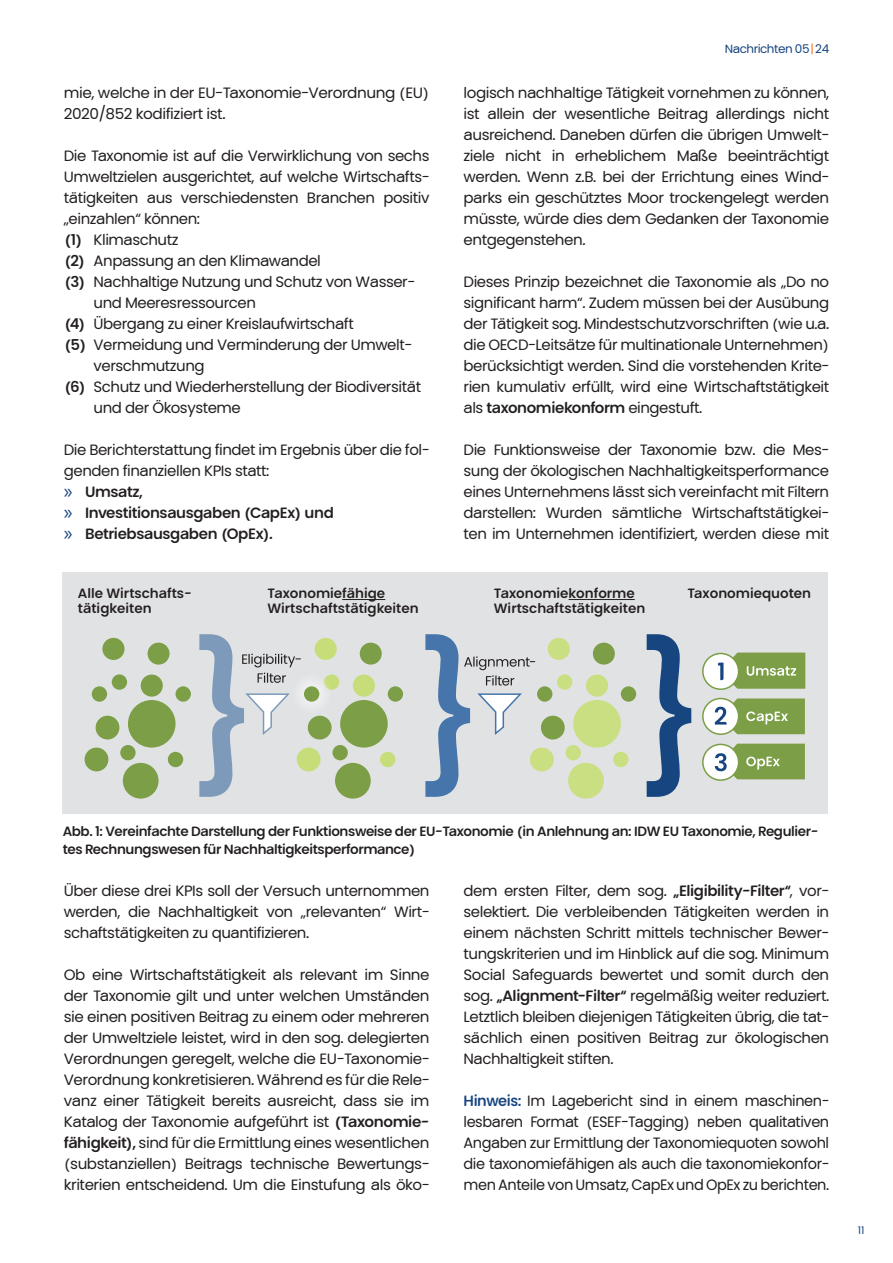
<style>
.page{position:relative;width:893px;height:1263px;background:#fff}
.page>*{position:absolute;margin:0;border:0;box-sizing:border-box;transform-origin:0 0}
.Copy_Fließtext{font:15px/21px "PKF Global Sans";letter-spacing:-.03em;color:#231f20;text-align:justify}
.Copy_Fließtext_ohne_Abstand{font:15px/21px "PKF Global Sans";letter-spacing:-.03em;color:#231f20}
.t1{font:700 15px "PKF Global Sans";letter-spacing:-.025em;color:#231f20}
.BU{font:700 13.5px/18px "PKF Global Sans";letter-spacing:-.03em;color:#231f20}
.body{font:700 13.5px/15px "PKF Global Sans";color:#231f20}
.t2{font:12px "PKF Global Sans";letter-spacing:-.04em;color:#174580}
.t3{font:10.5px "PKF Global Sans";color:#174580}
.s1{font-weight:700}
.s2{font-family:"Myriad Pro";font-weight:400;font-size:21px;color:#174580}
.s3{color:#f37530}
.s4{font-weight:700;color:#174580}
</style>
<div class="page">
<div style="left:63px;top:572px;width:765px;height:242px;background:#e1e2e4"></div>
<hr style="left:569px;top:599px;width:66px;height:1px;background:#231f20">
<hr style="left:342px;top:599px;width:43px;height:1px;background:#231f20">
<svg style="left:647px;top:634px;width:44px;height:163px"></svg>
<div style="left:102px;top:638px;width:23px;height:22px;background:#7b9e46;border-radius:50%"></div>
<div style="left:315px;top:638px;width:22px;height:22px;background:#c7dd79;border-radius:50%"></div>
<div style="left:548px;top:638px;width:22px;height:22px;background:#cade82;border-radius:50%"></div>
<div style="left:148px;top:643px;width:22px;height:22px;background:#7b9e46;border-radius:50%"></div>
<div style="left:360px;top:643px;width:22px;height:22px;background:#7b9e46;border-radius:50%"></div>
<div style="left:593px;top:643px;width:22px;height:22px;background:#7b9e46;border-radius:50%"></div>
<div style="left:112px;top:674px;width:15px;height:16px;background:#7b9e46;border-radius:50%"></div>
<div style="left:324px;top:674px;width:15px;height:16px;background:#c7dd79;border-radius:50%"></div>
<div style="left:557px;top:674px;width:15px;height:16px;background:#cade82;border-radius:50%"></div>
<div style="left:141px;top:674px;width:22px;height:23px;background:#7b9e46;border-radius:50%"></div>
<div style="left:353px;top:674px;width:22px;height:23px;background:#c7dd79;border-radius:50%"></div>
<div style="left:586px;top:674px;width:22px;height:23px;background:#cade82;border-radius:50%"></div>
<div style="left:176px;top:686px;width:15px;height:16px;background:#7b9e46;border-radius:50%"></div>
<div style="left:388px;top:686px;width:15px;height:16px;background:#7b9e46;border-radius:50%"></div>
<div style="left:621px;top:686px;width:15px;height:16px;background:#7b9e46;border-radius:50%"></div>
<div style="left:128px;top:700px;width:48px;height:47px;background:#7b9e46;border-radius:50%"></div>
<div style="left:340px;top:700px;width:48px;height:47px;background:#7b9e46;border-radius:50%"></div>
<div style="left:573px;top:700px;width:48px;height:47px;background:#cade82;border-radius:50%"></div>
<div style="left:92px;top:686px;width:15px;height:16px;background:#7b9e46;border-radius:50%"></div>
<svg style="left:301px;top:674px;width:31px;height:31px"></svg>
<div style="left:304px;top:686px;width:15px;height:16px;background:#7b9e46;border-radius:50%"></div>
<div style="left:537px;top:686px;width:15px;height:16px;background:#7b9e46;border-radius:50%"></div>
<div style="left:96px;top:716px;width:23px;height:23px;background:#7b9e46;border-radius:50%"></div>
<div style="left:308px;top:716px;width:24px;height:23px;background:#7b9e46;border-radius:50%"></div>
<div style="left:541px;top:716px;width:24px;height:23px;background:#7b9e46;border-radius:50%"></div>
<div style="left:85px;top:747px;width:23px;height:24px;background:#7b9e46;border-radius:50%"></div>
<div style="left:297px;top:747px;width:24px;height:24px;background:#c7dd79;border-radius:50%"></div>
<div style="left:530px;top:747px;width:24px;height:24px;background:#cade82;border-radius:50%"></div>
<div style="left:120px;top:745px;width:16px;height:15px;background:#7b9e46;border-radius:50%"></div>
<div style="left:332px;top:745px;width:16px;height:15px;background:#7b9e46;border-radius:50%"></div>
<div style="left:566px;top:745px;width:15px;height:15px;background:#cade82;border-radius:50%"></div>
<div style="left:168px;top:752px;width:15px;height:15px;background:#7b9e46;border-radius:50%"></div>
<div style="left:380px;top:752px;width:15px;height:15px;background:#c7dd79;border-radius:50%"></div>
<div style="left:613px;top:752px;width:15px;height:15px;background:#cade82;border-radius:50%"></div>
<div style="left:123px;top:763px;width:36px;height:36px;background:#7b9e46;border-radius:50%"></div>
<div style="left:335px;top:763px;width:36px;height:36px;background:#7b9e46;border-radius:50%"></div>
<div style="left:568px;top:763px;width:36px;height:36px;background:#cade82;border-radius:50%"></div>
<div style="left:703px;top:653px;width:36px;height:36px;background:#fff;border-radius:50%"></div>
<div style="left:702px;top:653px;width:37px;height:37px;border:2px solid #7b9e46;border-radius:50%"></div>
<div style="left:703px;top:698px;width:36px;height:36px;background:#fff;border-radius:50%"></div>
<div style="left:702px;top:698px;width:37px;height:37px;border:2px solid #7b9e46;border-radius:50%"></div>
<div style="left:703px;top:744px;width:36px;height:36px;background:#fff;border-radius:50%"></div>
<div style="left:702px;top:744px;width:37px;height:37px;border:2px solid #7b9e46;border-radius:50%"></div>
<svg style="left:715px;top:744px;width:90px;height:35px"></svg>
<svg style="left:718px;top:653px;width:87px;height:35px"></svg>
<svg style="left:715px;top:698px;width:90px;height:36px"></svg>
<svg style="left:199px;top:634px;width:102px;height:163px"></svg>
<svg style="left:425px;top:634px;width:110px;height:163px"></svg>
<p class="Copy_Fließtext" style="left:64px;top:82px;width:367px">mie, welche in der EU-Taxonomie-Verordnung (EU)<br>2020/852 kodifiziert ist.</p>
<p class="Copy_Fließtext_ohne_Abstand" style="left:64px;top:145px;width:367px;text-align:justify">Die Taxonomie ist auf die Verwirklichung von sechs Umweltzielen ausgerichtet, auf welche Wirtschafts&shy;tätigkeiten aus verschiedensten Branchen positiv „einzahlen“ können:</p>
<p class="Copy_Fließtext_ohne_Abstand" style="left:64px;top:229px;width:116px"><span class="s1">(1)</span> Klimaschutz</p>
<p class="Copy_Fließtext_ohne_Abstand" style="left:64px;top:250px;width:259px"><span class="s1">(2)</span> Anpassung an den Klimawandel</p>
<p class="Copy_Fließtext_ohne_Abstand" style="left:94px;top:271px;width:323px;text-indent:-30px"><span class="s1">(3)</span> Nachhaltige Nutzung und Schutz von Wasser&shy;und Meeresressourcen</p>
<p class="Copy_Fließtext_ohne_Abstand" style="left:64px;top:313px;width:291px"><span class="s1">(4)</span> Übergang zu einer Kreislaufwirtschaft</p>
<p class="Copy_Fließtext_ohne_Abstand" style="left:94px;top:334px;width:320px;text-indent:-30px"><span class="s1">(5)</span> Vermeidung und Verminderung der Umwelt&shy;verschmutzung</p>
<p class="Copy_Fließtext" style="left:94px;top:376px;width:329px;text-indent:-30px"><span class="s1">(6)</span> Schutz und Wiederherstellung der Biodiversität und der Ökosysteme</p>
<p class="Copy_Fließtext_ohne_Abstand" style="left:64px;top:439px;width:367px">Die Berichterstattung findet im Ergebnis über die fol&shy;genden finanziellen KPIs statt:</p>
<p class="t1" style="left:64px;top:482px;width:81px"><span class="s2">»</span> Umsatz,</p>
<p class="t1" style="left:64px;top:503px;width:272px"><span class="s2">»</span> Investitionsausgaben (CapEx) und</p>
<p class="t1" style="left:64px;top:524px;width:211px"><span class="s2">»</span> Betriebsausgaben (OpEx).</p>
<p class="t2" style="left:725px;top:42px;width:106px">Nachrichten 05<span class="s3">|</span> 24</p>
<p class="Copy_Fließtext" style="left:463px;top:82px;width:367px">logisch nachhaltige Tätigkeit vornehmen zu können, ist allein der wesentliche Beitrag allerdings nicht ausreichend. Daneben dürfen die übrigen Umwelt&shy;ziele nicht in erheblichem Maße beeinträchtigt werden. Wenn z.B. bei der Errichtung eines Wind&shy;parks ein geschütztes Moor trockengelegt werden müsste, würde dies dem Gedanken der Taxonomie entgegenstehen.</p>
<p class="Copy_Fließtext" style="left:463px;top:271px;width:367px">Dieses Prinzip bezeichnet die Taxonomie als „Do no significant harm“. Zudem müssen bei der Ausübung der Tätigkeit sog. Mindestschutzvorschriften (wie u.a. die OECD-Leitsätze für multinationale Unternehmen) berücksichtigt werden. Sind die vorstehenden Krite&shy;rien kumulativ erfüllt, wird eine Wirtschaftstätigkeit als <span class="s1">taxonomiekonform</span> eingestuft.</p>
<p class="Copy_Fließtext" style="left:463px;top:439px;width:367px">Die Funktionsweise der Taxonomie bzw. die Mes&shy;sung der ökologischen Nachhaltigkeitsperformance eines Unternehmens lässt sich vereinfacht mit Filtern darstellen: Wurden sämtliche Wirtschaftstätigkei&shy;ten im Unternehmen identifiziert, werden diese mit</p>
<p class="body" style="left:78px;top:586px;width:115px">Alle Wirtschafts&shy;tätigkeiten</p>
<p class="body" style="left:494px;top:586px;width:153px">Taxonomiekonforme<br>Wirtschaftstätigkeiten</p>
<p class="body" style="left:267px;top:586px;width:153px">Taxonomiefähige<br>Wirtschaftstätigkeiten</p>
<p class="body" style="left:687px;top:586px;width:125px">Taxonomiequoten</p>
<p class="BU" style="left:63px;top:822px;width:757px">Abb. 1: Vereinfachte Darstellung der Funktionsweise der EU-Taxonomie (in Anlehnung an: IDW EU Taxonomie, Regulier&shy;tes Rechnungswesen für Nachhaltigkeitsperformance)</p>
<p class="Copy_Fließtext" style="left:64px;top:880px;width:367px">Über diese drei KPIs soll der Versuch unternommen werden, die Nachhaltigkeit von „relevanten“ Wirt&shy;schaftstätigkeiten zu quantifizieren.</p>
<p class="Copy_Fließtext" style="left:64px;top:964px;width:367px">Ob eine Wirtschaftstätigkeit als relevant im Sinne der Taxonomie gilt und unter welchen Umständen sie einen positiven Beitrag zu einem oder mehreren der Umweltziele leistet, wird in den sog. delegierten Verordnungen geregelt, welche die EU-Taxonomie-Verordnung konkretisieren. Während es für die Rele&shy;vanz einer Tätigkeit bereits ausreicht, dass sie im Katalog der Taxonomie aufgeführt ist <span class="s1">(Taxonomie&shy;fähigkeit),</span> sind für die Ermittlung eines wesentlichen (substanziellen) Beitrags technische Bewertungs&shy;kriterien entscheidend. Um die Einstufung als öko-</p>
<p class="Copy_Fließtext" style="left:463px;top:880px;width:367px">dem ersten Filter, dem sog. <span class="s1">„Eligibility-Filter“</span>, vor&shy;selektiert. Die verbleibenden Tätigkeiten werden in einem nächsten Schritt mittels technischer Bewer&shy;tungskriterien und im Hinblick auf die sog. Minimum Social Safeguards bewertet und somit durch den sog. <span class="s1">„Alignment-Filter“</span> regelmäßig weiter reduziert.<br>Letztlich bleiben diejenigen Tätigkeiten übrig, die tat&shy;sächlich einen positiven Beitrag zur ökologischen Nachhaltigkeit stiften.</p>
<p class="Copy_Fließtext" style="left:463px;top:1090px;width:367px"><span class="s4">Hinweis:</span> Im Lagebericht sind in einem maschinen&shy;lesbaren Format (ESEF-Tagging) neben qualitativen Angaben zur Ermittlung der Taxonomiequoten sowohl die taxonomiefähigen als auch die taxonomiekonfor&shy;men Anteile von Umsatz, CapEx und OpEx zu berichten.</p>
<p class="t3" style="left:858px;top:1224px;width:8px">11</p>
</div>
